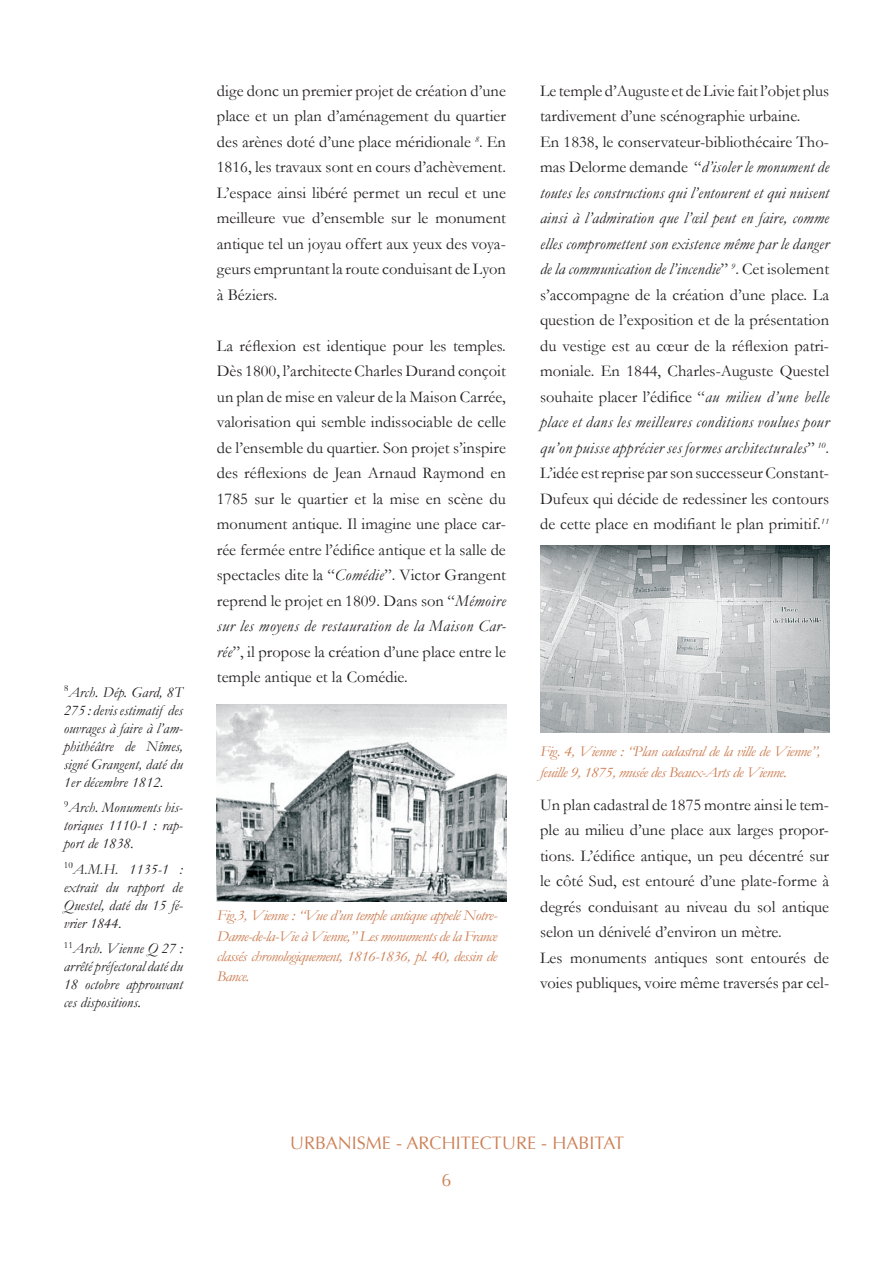
<style>
.page{position:relative;width:893px;height:1263px;background:#fff}
.page>*{position:absolute;margin:0;border:0;box-sizing:border-box;transform-origin:0 0}
.t1{font:18px/37.2px "Optima";letter-spacing:.005em;color:#cd8055}
.t2{font:16.5px/25.5px "Garamond";letter-spacing:.005em;color:#231f20;text-align:justify}
.t3{font:italic 15px/18px "Garamond";letter-spacing:.005em;color:#231f20;text-align:justify}
.t4{font:italic 15px/20.4px "Garamond";letter-spacing:-.04em;color:#cd8055;scale:1.1 1}
.t5{font:9.6px "Garamond";color:#231f20}
.s1{font-style:italic}
</style>
<div class="page">
<img style="left:217px;top:704px;width:289px;height:198px">
<img style="left:540px;top:545px;width:289px;height:188px">
<p class="t5" style="left:64px;top:682px;width:6px">8</p>
<p class="t3" style="left:64px;top:701px;width:121px">275 : devis estimatif des ouvrages à faire à l’am&shy;phithéâtre de Nîmes, signé Grangent, daté du 1er décembre 1812.</p>
<p class="t3" style="left:68px;top:798px;width:116px">Arch. Monuments his-</p>
<p class="t3" style="left:68px;top:683px;width:116px">Arch. Dép. Gard, 8T</p>
<p class="t5" style="left:64px;top:798px;width:6px">9</p>
<p class="t3" style="left:64px;top:816px;width:121px">toriques 1110-1 : rap&shy;port de 1838.</p>
<p class="t3" style="left:73px;top:860px;width:111px">A.M.H. 1135-1 :</p>
<p class="t5" style="left:64px;top:859px;width:11px">10</p>
<p class="t3" style="left:64px;top:878px;width:121px">extrait du rapport de Questel, daté du 15 fé&shy;vrier 1844.</p>
<p class="t3" style="left:64px;top:939px;width:121px"><sup>11</sup>Arch. Vienne Q 27 : arrêté préfectoral daté du 18 octobre approuvant ces dispositions.</p>
<p class="t2" style="left:217px;top:78px;width:291px">dige donc un premier projet de création d’une place et un plan d’aménagement du quartier des arènes doté d’une place méridionale <sup>8</sup>. En 1816, les travaux sont en cours d’achèvement.<br>L’espace ainsi libéré permet un recul et une meilleure vue d’ensemble sur le monument antique tel un joyau offert aux yeux des voya&shy;geurs empruntant la route conduisant de Lyon à Béziers.</p>
<p class="t2" style="left:217px;top:333px;width:291px">La réflexion est identique pour les temples.<br>Dès 1800, l’architecte Charles Durand conçoit un plan de mise en valeur de la Maison Carrée, valorisation qui semble indissociable de celle de l’ensemble du quartier. Son projet s’inspire des réflexions de Jean Arnaud Raymond en 1785 sur le quartier et la mise en scène du monument antique. Il imagine une place car&shy;rée fermée entre l’édifice antique et la salle de spectacles dite la “<span class="s1">Comédie</span>”. Victor Grangent reprend le projet en 1809. Dans son “<span class="s1">Mémoire sur les moyens de restauration de la Maison Car&shy;rée</span>”, il propose la création d’une place entre le temple antique et la Comédie.</p>
<p class="t4" style="left:217px;top:905px;width:257px;text-align:justify">Fig.3, Vienne : “Vue d’un temple antique appelé Notre-Dame-de-la-Vie à Vienne,” Les monuments de la France classés chronologiquement, 1816-1836, pl. 40, dessin de Bance.</p>
<p class="t2" style="left:540px;top:78px;width:291px;text-align:left">Le temple d’Auguste et de Livie fait l’objet plus tardivement d’une scénographie urbaine.<br>En 1838, le conservateur-bibliothécaire Tho&shy;mas Delorme demande “<span class="s1">d’isoler le monument de toutes les constructions qui l’entourent et qui nuisent ainsi à l’admiration que l’œil peut en faire, comme elles compromettent son existence même par le danger de la communication de l’incendie</span>” <sup>9</sup>. Cet isolement s’accompagne de la création d’une place. La question de l’exposition et de la présentation du vestige est au cœur de la réflexion patri&shy;moniale. En 1844, Charles-Auguste Questel souhaite placer l’édifice “<span class="s1">au milieu d’une belle place et dans les meilleures conditions voulues pour qu’on puisse apprécier ses formes architecturales</span>” <sup>10</sup>.<br>L’idée est reprise par son successeur Constant-Dufeux qui décide de redessiner les contours de cette place en modifiant le plan primitif.<sup>11</sup></p>
<p class="t4" style="left:540px;top:741px;width:256px">Fig. 4, Vienne : “Plan cadastral de la ville de Vienne”, feuille 9, 1875, musée des Beaux-Arts de Vienne.</p>
<p class="t2" style="left:540px;top:792px;width:291px;text-align:left">Un plan cadastral de 1875 montre ainsi le tem&shy;ple au milieu d’une place aux larges propor&shy;tions. L’édifice antique, un peu décentré sur le côté Sud, est entouré d’une plate-forme à degrés conduisant au niveau du sol antique selon un dénivelé d’environ un mètre.<br>Les monuments antiques sont entourés de voies publiques, voire même traversés par cel-</p>
<p class="t1" style="left:441px;top:1124px;width:184px;text-indent:-151px">URBANISME - ARCHITECTURE - HABITAT<br>6</p>
</div>
